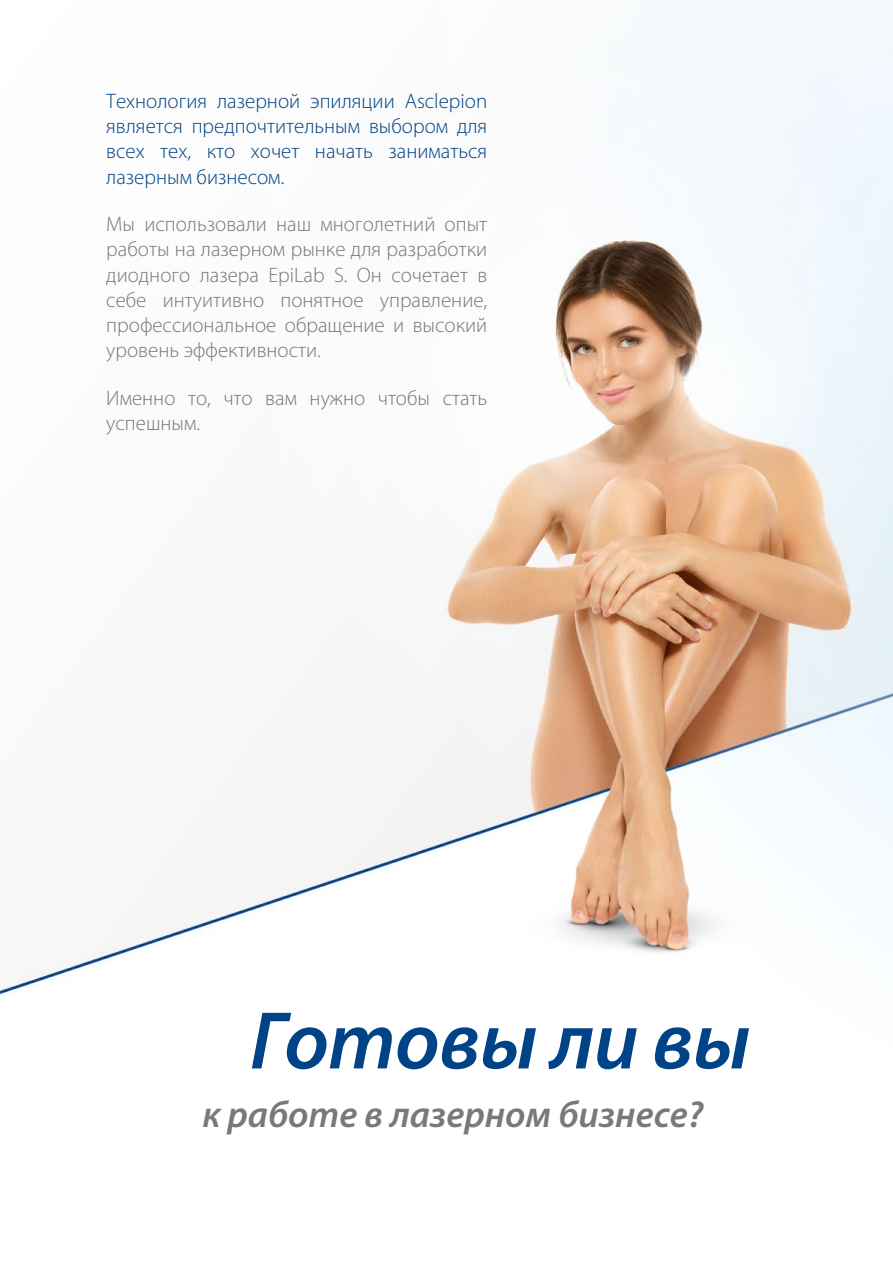
<style>
.page{position:relative;width:893px;height:1263px;background:#fff}
.page>*{position:absolute;margin:0;border:0;box-sizing:border-box;transform-origin:0 0}
.t1{font:italic 600 82.5px "Myriad Pro";letter-spacing:-.01em;color:#004487}
.t2{font:italic 600 37.5px "Myriad Pro";color:#787978}
.t3{font:300 21px/25.2px "Myriad Pro";color:#787978;text-align:justify}
.t4{font:300 21px/25.2px "Myriad Pro";color:#004487;text-align:justify}
</style>
<div class="page">
<img style="left:0;top:0;width:893px;height:995px">
<p class="t4" style="left:106px;top:88px;width:382px">Технология лазерной эпиляции Asclepion является предпочтительным выбором для всех тех, кто хочет начать заниматься лазерным бизнесом.</p>
<p class="t3" style="left:106px;top:211px;width:382px">Мы использовали наш многолетний опыт работы на лазерном рынке для разработки диодного лазера EpiLab S. Он сочетает в себе интуитивно понятное управление, профессиональное обращение и высокий уровень эффективности.</p>
<p class="t3" style="left:106px;top:385px;width:382px">Именно то, что вам нужно чтобы стать успешным.</p>
<h1 class="t1" style="left:250px;top:992px;width:502px">Готовы ли вы</h1>
<h2 class="t2" style="left:202px;top:1092px;width:502px">к работе в лазерном бизнесе?</h2>
</div>
